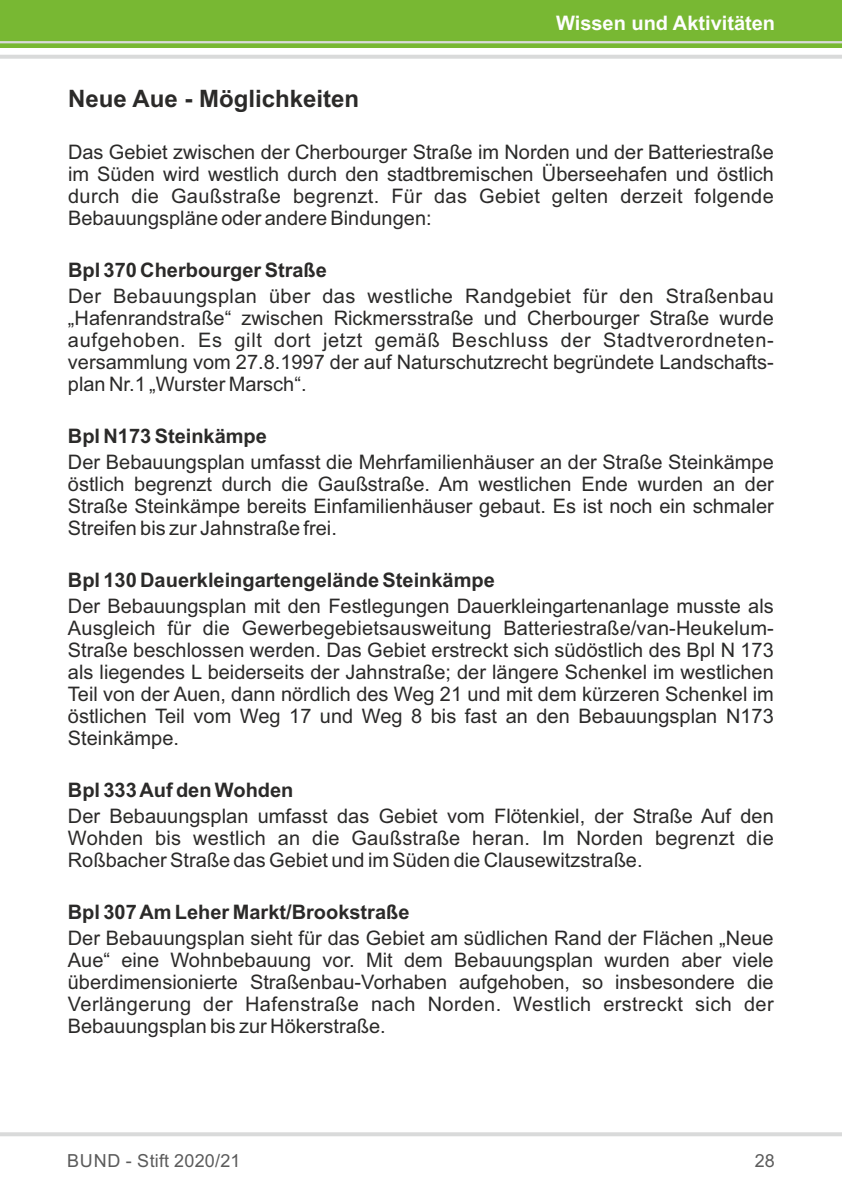
<style>
.page{position:relative;width:842px;height:1191px;background:#fff}
.page>*{position:absolute;margin:0;border:0;box-sizing:border-box;transform-origin:0 0}
.t1{font:700 24px "Arial";color:#2b2a29}
.t2{font:20px/22px "Arial";color:#2b2a29;text-align:justify}
.t3{font:700 20px "Arial";color:#2b2a29}
.t4{font:700 20px "Arial";color:#fefefe}
.t5{font:18px "Arial";letter-spacing:.01em;color:#5b5b5b}
</style>
<div class="page">
<div style="left:0;top:0;width:842px;height:48px;background:#78b833"></div>
<hr style="left:0;top:41px;width:842px;height:2px;background:#d9dada">
<hr style="left:0;top:55px;width:842px;height:4px;background:#d9dada">
<hr style="left:0;top:1132px;width:842px;height:4px;background:#d9dada">
<p class="t4" style="left:556px;top:16px;width:221px">Wissen und Aktivitäten</p>
<p class="t1" style="left:68px;top:89px;width:293px">Neue Aue - Möglichkeiten</p>
<p class="t2" style="left:68px;top:143px;width:707px">Das Gebiet zwischen der Cherbourger Straße im Norden und der Batteriestraße im Süden wird westlich durch den stadtbremischen Überseehafen und östlich durch die Gaußstraße begrenzt. Für das Gebiet gelten derzeit folgende Bebauungspläne oder andere Bindungen:</p>
<p class="t3" style="left:68px;top:262px;width:260px">Bpl 370 Cherbourger Straße</p>
<p class="t2" style="left:68px;top:287px;width:707px">Der Bebauungsplan über das westliche Randgebiet für den Straßenbau „Hafenrandstraße“ zwischen Rickmersstraße und Cherbourger Straße wurde aufgehoben. Es gilt dort jetzt gemäß Beschluss der Stadtverordneten&shy;versammlung vom 27.8.1997 der auf Naturschutzrecht begründete Landschafts&shy;plan Nr.1 „Wurster Marsch“.</p>
<p class="t3" style="left:68px;top:428px;width:200px">Bpl N173 Steinkämpe</p>
<p class="t2" style="left:68px;top:453px;width:707px">Der Bebauungsplan umfasst die Mehrfamilienhäuser an der Straße Steinkämpe östlich begrenzt durch die Gaußstraße. Am westlichen Ende wurden an der Straße Steinkämpe bereits Einfamilienhäuser gebaut. Es ist noch ein schmaler Streifen bis zur Jahnstraße frei.</p>
<p class="t3" style="left:68px;top:572px;width:428px">Bpl 130 Dauerkleingartengelände Steinkämpe</p>
<p class="t2" style="left:68px;top:597px;width:707px">Der Bebauungsplan mit den Festlegungen Dauerkleingartenanlage musste als Ausgleich für die Gewerbegebietsausweitung Batteriestraße/van-Heukelum-Straße beschlossen werden. Das Gebiet erstreckt sich südöstlich des Bpl N 173 als liegendes L beiderseits der Jahnstraße; der längere Schenkel im westlichen Teil von der Auen, dann nördlich des Weg 21 und mit dem kürzeren Schenkel im östlichen Teil vom Weg 17 und Weg 8 bis fast an den Bebauungsplan N173<br>Steinkämpe.</p>
<p class="t3" style="left:68px;top:782px;width:227px">Bpl 333 Auf den Wohden</p>
<p class="t2" style="left:68px;top:807px;width:707px">Der Bebauungsplan umfasst das Gebiet vom Flötenkiel, der Straße Auf den Wohden bis westlich an die Gaußstraße heran. Im Norden begrenzt die Roßbacher Straße das Gebiet und im Süden die Clausewitzstraße.</p>
<p class="t3" style="left:68px;top:904px;width:343px">Bpl 307 Am Leher Markt/Brookstraße</p>
<p class="t2" style="left:68px;top:929px;width:707px">Der Bebauungsplan sieht für das Gebiet am südlichen Rand der Flächen „Neue Aue“ eine Wohnbebauung vor. Mit dem Bebauungsplan wurden aber viele überdimensionierte Straßenbau-Vorhaben aufgehoben, so insbesondere die Verlängerung der Hafenstraße nach Norden. Westlich erstreckt sich der Bebauungsplan bis zur Hökerstraße.</p>
<p class="t5" style="left:67px;top:1153px;width:175px">BUND - Stift 2020/21</p>
<p class="t5" style="left:755px;top:1153px;width:22px">28</p>
</div>
